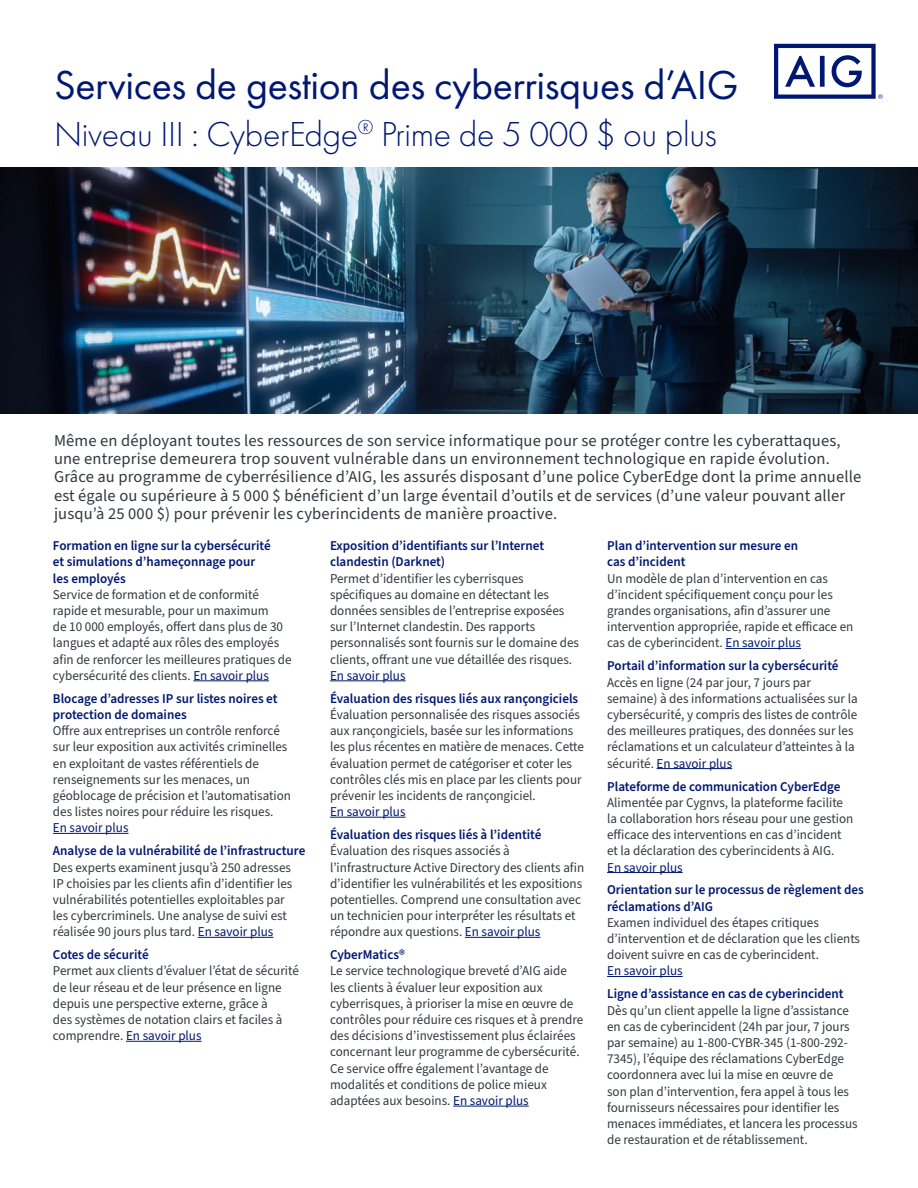
<style>
.page{position:relative;width:918px;height:1188px;background:#fff}
.page>*{position:absolute;margin:0;border:0;box-sizing:border-box;transform-origin:0 0}
.t1{font:42px "Futura PT";letter-spacing:-.01em;color:#001871}
.t2{font:300 36px "Futura PT";letter-spacing:-.01em;color:#001871}
.t3{font:16.5px/18px "Source Sans Pro";letter-spacing:.01em;color:#343741}
.t4{font:13.5px/16.2px "Source Sans Pro";color:#343741}
.t5{font:600 13.5px/16.2px "Source Sans Pro";color:#001871}
.t6{font:13.5px "Source Sans Pro";color:#001871}
.s1{color:#001871}
</style>
<div class="page">
<svg style="left:774px;top:44px;width:109px;height:55px"></svg>
<img style="left:0;top:168px;width:918px;height:246px">
<hr style="left:193px;top:680px;width:76px;height:1px;background:#001871">
<hr style="left:53px;top:833px;width:75px;height:1px;background:#001871">
<hr style="left:198px;top:937px;width:75px;height:1px;background:#001871">
<hr style="left:126px;top:1041px;width:76px;height:1px;background:#001871">
<hr style="left:330px;top:680px;width:76px;height:1px;background:#001871">
<hr style="left:330px;top:817px;width:76px;height:1px;background:#001871">
<hr style="left:465px;top:937px;width:75px;height:1px;background:#001871">
<hr style="left:453px;top:1106px;width:76px;height:1px;background:#001871">
<hr style="left:725px;top:648px;width:76px;height:1px;background:#001871">
<hr style="left:657px;top:768px;width:75px;height:1px;background:#001871">
<hr style="left:607px;top:872px;width:76px;height:1px;background:#001871">
<hr style="left:607px;top:976px;width:76px;height:1px;background:#001871">
<h1 class="t1" style="left:54px;top:61px;width:686px">Services de gestion des cyberrisques d’AIG</h1>
<h2 class="t2" style="left:54px;top:113px;width:664px">Niveau III : CyberEdge<sup>®</sup> Prime de 5 000 $ ou plus</h2>
<p class="t3" style="left:54px;top:433px;width:809px">Même en déployant toutes les ressources de son service informatique pour se protéger contre les cyberattaques, une entreprise demeurera trop souvent vulnérable dans un environnement technologique en rapide évolution.<br>Grâce au programme de cyberrésilience d’AIG, les assurés disposant d’une police CyberEdge dont la prime annuelle est égale ou supérieure à 5 000 $ bénéficient d’un large éventail d’outils et de services (d’une valeur pouvant aller jusqu’à 25 000 $) pour prévenir les cyberincidents de manière proactive.</p>
<p class="t5" style="left:53px;top:538px;width:219px">Formation en ligne sur la cybersécurité et simulations d’hameçonnage pour les employés</p>
<p class="t4" style="left:53px;top:587px;width:240px">Service de formation et de conformité rapide et mesurable, pour un maximum<br>de 10 000 employés, offert dans plus de 30 langues et adapté aux rôles des employés afin de renforcer les meilleures pratiques de cybersécurité des clients. <span class="s1">En savoir plus</span></p>
<p class="t5" style="left:53px;top:691px;width:226px">Blocage d’adresses IP sur listes noires et protection de domaines</p>
<p class="t4" style="left:53px;top:723px;width:240px">Offre aux entreprises un contrôle renforcé sur leur exposition aux activités criminelles en exploitant de vastes référentiels de renseignements sur les menaces, un géoblocage de précision et l’automatisation des listes noires pour réduire les risques.</p>
<p class="t6" style="left:53px;top:819px;width:77px">En savoir plus</p>
<p class="t5" style="left:53px;top:843px;width:254px">Analyse de la vulnérabilité de l’infrastructure</p>
<p class="t4" style="left:53px;top:859px;width:241px">Des experts examinent jusqu’à 250 adresses IP choisies par les clients afin d’identifier les vulnérabilités potentielles exploitables par les cybercriminels. Une analyse de suivi est réalisée 90 jours plus tard. <span class="s1">En savoir plus</span></p>
<p class="t5" style="left:53px;top:947px;width:97px">Cotes de sécurité</p>
<p class="t4" style="left:53px;top:963px;width:248px">Permet aux clients d’évaluer l’état de sécurité de leur réseau et de leur présence en ligne depuis une perspective externe, grâce à<br>des systèmes de notation clairs et faciles à comprendre. <span class="s1">En savoir plus</span></p>
<p class="t5" style="left:330px;top:538px;width:216px">Exposition d’identifiants sur l’Internet clandestin (Darknet)</p>
<p class="t4" style="left:330px;top:570px;width:251px">Permet d’identifier les cyberrisques spécifiques au domaine en détectant les données sensibles de l’entreprise exposées sur l’Internet clandestin. Des rapports personnalisés sont fournis sur le domaine des clients, offrant une vue détaillée des risques.</p>
<p class="t6" style="left:330px;top:666px;width:77px">En savoir plus</p>
<p class="t5" style="left:330px;top:691px;width:250px">Évaluation des risques liés aux rançongiciels</p>
<p class="t4" style="left:330px;top:707px;width:256px">Évaluation personnalisée des risques associés aux rançongiciels, basée sur les informations les plus récentes en matière de menaces. Cette évaluation permet de catégoriser et coter les contrôles clés mis en place par les clients pour prévenir les incidents de rançongiciel.</p>
<p class="t6" style="left:330px;top:803px;width:77px">En savoir plus</p>
<p class="t5" style="left:330px;top:827px;width:213px">Évaluation des risques liés à l’identité</p>
<p class="t4" style="left:330px;top:843px;width:256px">Évaluation des risques associés à l’infrastructure Active Directory des clients afin d’identifier les vulnérabilités et les expositions potentielles. Comprend une consultation avec un technicien pour interpréter les résultats et répondre aux questions. <span class="s1">En savoir plus</span></p>
<p class="t5" style="left:330px;top:947px;width:76px">CyberMatics®</p>
<p class="t4" style="left:330px;top:963px;width:255px">Le service technologique breveté d’AIG aide les clients à évaluer leur exposition aux cyberrisques, à prioriser la mise en œuvre de contrôles pour réduire ces risques et à prendre des décisions d’investissement plus éclairées concernant leur programme de cybersécurité.<br>Ce service offre également l’avantage de modalités et conditions de police mieux adaptées aux besoins. <span class="s1">En savoir plus</span></p>
<p class="t5" style="left:607px;top:538px;width:193px">Plan d’intervention sur mesure en cas d’incident</p>
<p class="t4" style="left:607px;top:570px;width:248px">Un modèle de plan d’intervention en cas d’incident spécifiquement conçu pour les grandes organisations, afin d’assurer une intervention appropriée, rapide et efficace en cas de cyberincident. <span class="s1">En savoir plus</span></p>
<p class="t5" style="left:607px;top:658px;width:233px">Portail d’information sur la cybersécurité</p>
<p class="t4" style="left:607px;top:674px;width:252px">Accès en ligne (24 par jour, 7 jours par semaine) à des informations actualisées sur la cybersécurité, y compris des listes de contrôle des meilleures pratiques, des données sur les réclamations et un calculateur d’atteintes à la sécurité. <span class="s1">En savoir plus</span></p>
<p class="t5" style="left:607px;top:778px;width:235px">Plateforme de communication CyberEdge</p>
<p class="t4" style="left:607px;top:795px;width:248px">Alimentée par Cygnvs, la plateforme facilite la collaboration hors réseau pour une gestion efficace des interventions en cas d’incident et la déclaration des cyberincidents à AIG.</p>
<p class="t6" style="left:607px;top:858px;width:77px">En savoir plus</p>
<p class="t5" style="left:607px;top:882px;width:258px">Orientation sur le processus de règlement des réclamations d’AIG</p>
<p class="t4" style="left:607px;top:915px;width:254px">Examen individuel des étapes critiques d’intervention et de déclaration que les clients doivent suivre en cas de cyberincident.</p>
<p class="t6" style="left:607px;top:962px;width:77px">En savoir plus</p>
<p class="t5" style="left:607px;top:986px;width:238px">Ligne d’assistance en cas de cyberincident</p>
<p class="t4" style="left:607px;top:1002px;width:252px">Dès qu’un client appelle la ligne d’assistance en cas de cyberincident (24h par jour, 7 jours par semaine) au 1-800-CYBR-345 (1-800-292- 7345), l’équipe des réclamations CyberEdge coordonnera avec lui la mise en œuvre de<br>son plan d’intervention, fera appel à tous les fournisseurs nécessaires pour identifier les menaces immédiates, et lancera les processus de restauration et de rétablissement.</p>
</div>
